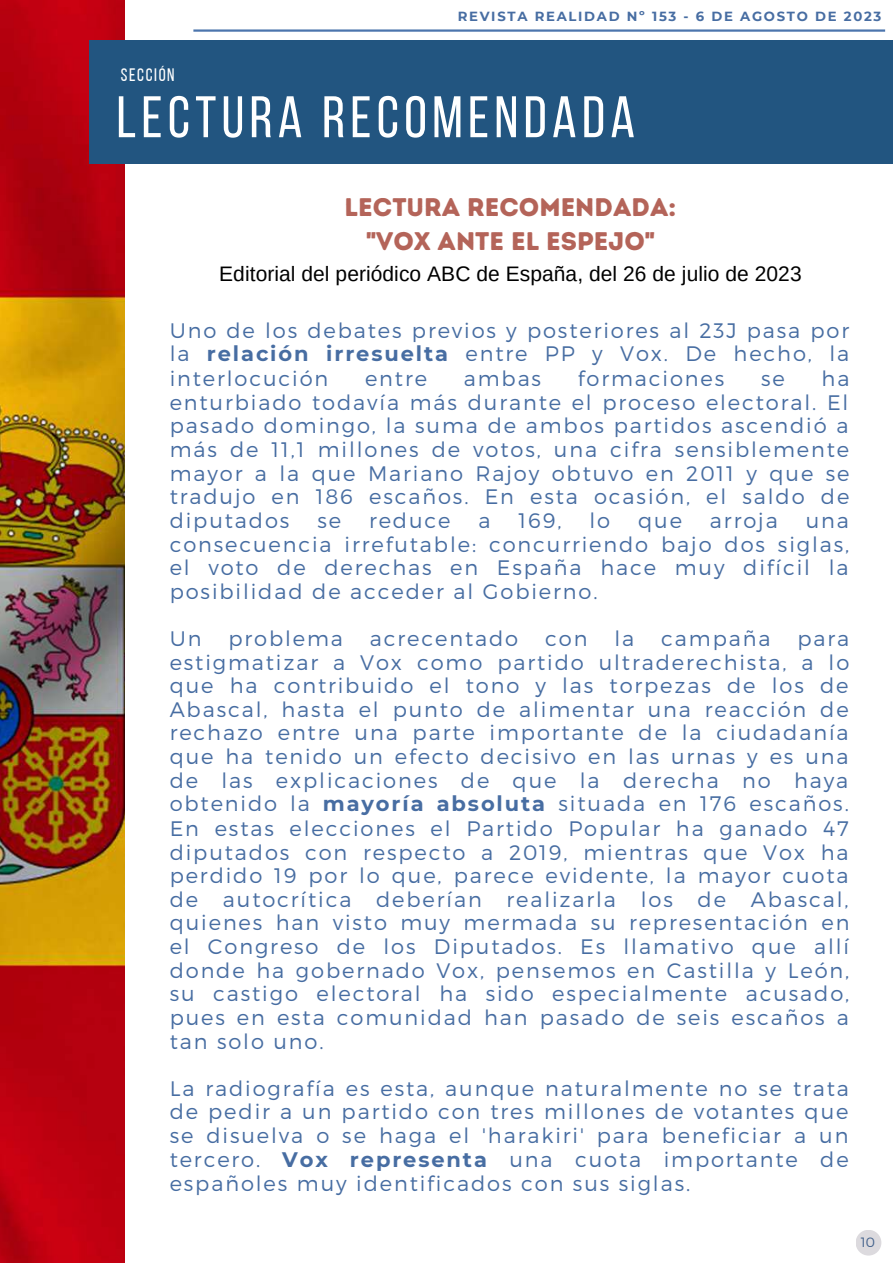
<style>
.page{position:relative;width:893px;height:1264px;background:#fff}
.page>*{position:absolute;margin:0;border:0;box-sizing:border-box;transform-origin:0 0}
.t1{font:58.5px "Bebas Neue";letter-spacing:.09em;color:#fff}
.t2{font:25.5px/34.8px "Intro Rust Base";color:#b46459;text-align:center}
.t3{font:300 21px/23.7px "Montserrat";letter-spacing:.09em;color:#476da2;text-align:justify}
.t4{font:21px "Arimo";letter-spacing:.005em;color:#000}
.t5{font:18px "Bebas Neue";letter-spacing:.09em;color:#fff}
.t6{font:300 13.5px "Montserrat";color:#42618b}
.t7{font:700 13.2px "Montserrat";letter-spacing:.13em;color:#476da2}
.s1{font-weight:700}
</style>
<div class="page">
<img style="left:0;top:0;width:125px;height:1262px">
<div style="left:855px;top:1229px;width:26px;height:26px;background:#dcdade;border-radius:50%"></div>
<hr style="left:193px;top:29px;width:692px;height:3px;background:#4c75ad">
<div style="left:89px;top:41px;width:803px;height:123px;background:#225580"></div>
<p class="t7" style="left:457px;top:8px;width:425px">REVISTA REALIDAD Nº 153 - 6 DE AGOSTO DE 2023</p>
<p class="t5" style="left:121px;top:67px;width:55px">SECCIÓN</p>
<h1 class="t1" style="left:116px;top:93px;width:520px">LECTURA RECOMENDADA</h1>
<p class="t2" style="left:344px;top:189px;width:333px">LECTURA RECOMENDADA: "VOX ANTE EL ESPEJO"</p>
<p class="t4" style="left:219px;top:262px;width:584px">Editorial del periódico ABC de España, del 26 de julio de 2023</p>
<p class="t3" style="left:170px;top:317px;width:681px;line-height:24.2px">Uno de los debates previos y posteriores al 23J pasa por la <span class="s1">relación irresuelta</span> entre PP y Vox. De hecho, la interlocución</p>
<p class="t3" style="left:365px;top:366px;width:63px">entre</p>
<p class="t3" style="left:464px;top:366px;width:79px">ambas</p>
<p class="t3" style="left:578px;top:366px;width:148px">formaciones</p>
<p class="t3" style="left:761px;top:366px;width:25px">se</p>
<p class="t3" style="left:170px;top:366px;width:681px;text-indent:651px">ha enturbiado todavía más durante el proceso electoral. El pasado domingo, la suma de ambos partidos ascendió a más de 11,1 millones de votos, una cifra sensiblemente mayor a la que Mariano Rajoy obtuvo en 2011 y que se tradujo en 186 escaños. En esta ocasión, el saldo de diputados</p>
<p class="t3" style="left:317px;top:507px;width:25px">se</p>
<p class="t3" style="left:369px;top:507px;width:83px">reduce</p>
<p class="t3" style="left:478px;top:507px;width:14px">a</p>
<p class="t3" style="left:518px;top:507px;width:44px">169,</p>
<p class="t3" style="left:589px;top:507px;width:22px">lo</p>
<p class="t3" style="left:638px;top:507px;width:45px">que</p>
<p class="t3" style="left:710px;top:507px;width:69px">arroja</p>
<p class="t3" style="left:170px;top:507px;width:681px;text-indent:636px">una consecuencia irrefutable: concurriendo bajo dos siglas, el voto de derechas en España hace muy difícil la posibilidad de acceder al Gobierno.</p>
<p class="t3" style="left:170px;top:625px;width:33px">Un</p>
<p class="t3" style="left:228px;top:625px;width:116px">problema</p>
<p class="t3" style="left:370px;top:625px;width:150px">acrecentado</p>
<p class="t3" style="left:545px;top:625px;width:44px">con</p>
<p class="t3" style="left:614px;top:625px;width:21px">la</p>
<p class="t3" style="left:661px;top:625px;width:111px">campaña</p>
<p class="t3" style="left:170px;top:625px;width:681px;text-indent:627px">para estigmatizar a Vox como partido ultraderechista, a lo que ha contribuido el tono y las torpezas de los de Abascal, hasta el punto de alimentar una reacción de rechazo entre una parte importante de la ciudadanía que ha tenido un efecto decisivo en las urnas y es una de las explicaciones de que la derecha no haya obtenido la <span class="s1">mayoría absoluta</span> situada en 176 escaños.<br>En estas elecciones el Partido Popular ha ganado 47 diputados con respecto a 2019, mientras que Vox ha perdido 19 por lo que, parece evidente, la mayor cuota de autocrítica deberían realizarla los de Abascal, quienes han visto muy mermada su representación en el Congreso de los Diputados. Es llamativo que allí donde ha gobernado Vox, pensemos en Castilla y León, su castigo electoral ha sido especialmente acusado, pues en esta comunidad han pasado de seis escaños a tan solo uno.</p>
<p class="t3" style="left:170px;top:1075px;width:680px">La radiografía es esta, aunque naturalmente no se trata de pedir a un partido con tres millones de votantes que se disuelva o se haga el 'harakiri' para beneficiar a un tercero. <span class="s1">Vox representa</span> una cuota importante de españoles muy identificados con sus siglas.</p>
<p class="t6" style="left:860px;top:1233px;width:16px">10</p>
</div>
